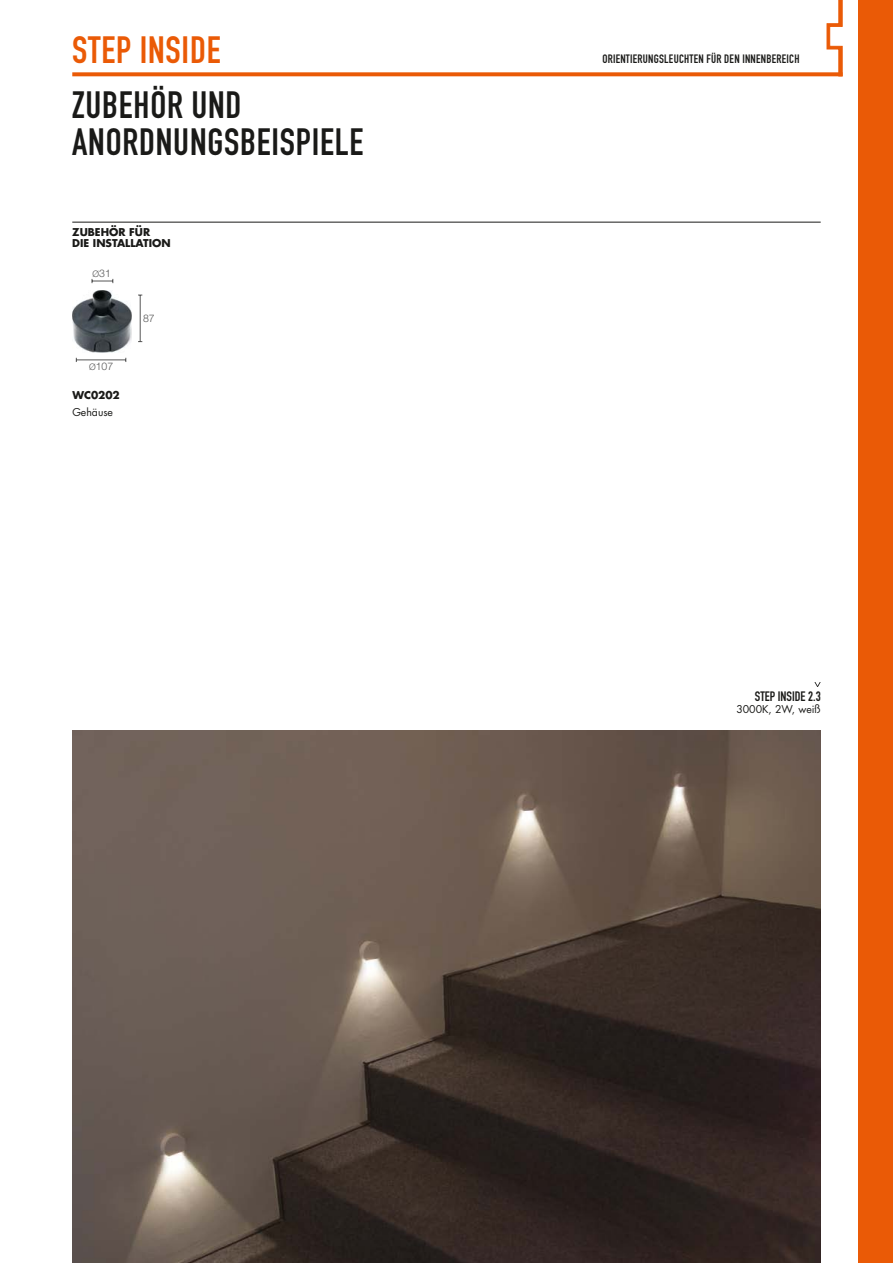
<style>
.page{position:relative;width:893px;height:1263px;background:#fff}
.page>*{position:absolute;margin:0;border:0;box-sizing:border-box;transform-origin:0 0}
.t1{font:37.5px "DIN Engschrift";letter-spacing:.02em;color:#1a1a18}
.t2{font:37.5px "DIN Engschrift";letter-spacing:.02em;color:#ea5a06}
.t3{font:13.5px "DIN Engschrift";color:#1a1a18}
.t4{font:12px "DIN Engschrift";letter-spacing:.02em;color:#1a1a18}
.t5{font:700 10.5px "Futura";color:#1a1a18}
.t6{font:10.5px "Futura";color:#1a1a18}
.t7{font:300 10.5px "Helvetica Neue";color:#565656}
.s1{font-size:9px}
</style>
<div class="page">
<img style="left:72px;top:730px;width:749px;height:533px">
<svg style="left:92px;top:279px;width:22px;height:4px"></svg>
<hr style="left:140px;top:295px;width:1px;height:47px;background:#565656">
<hr style="left:76px;top:360px;width:50px;height:1px;background:#565656">
<img style="left:72px;top:290px;width:60px;height:62px">
<hr style="left:72px;top:222px;width:749px;height:1px;background:#1a1a18">
<div style="left:859px;top:0;width:34px;height:1263px;background:#ea5a06"></div>
<svg style="left:826px;top:0;width:17px;height:77px"></svg>
<svg style="left:72px;top:72px;width:770px;height:4px;background:#eb671a"></svg>
<svg style="left:814px;top:682px;width:7px;height:5px"></svg>
<p class="t2" style="left:72px;top:28px;width:150px">STEP INSIDE</p>
<p class="t1" style="left:72px;top:83px;width:171px">ZUBEHÖR UND</p>
<p class="t1" style="left:72px;top:120px;width:293px">ANORDNUNGSBEISPIELE</p>
<p class="t5" style="left:72px;top:225px;width:79px">ZUBEHÖR FÜR</p>
<p class="t5" style="left:72px;top:236px;width:100px">DIE INSTALLATION</p>
<p class="t7" style="left:93px;top:267px;width:20px"><span class="s1">Ø</span>31</p>
<p class="t7" style="left:89px;top:360px;width:26px"><span class="s1">Ø</span>107</p>
<p class="t5" style="left:72px;top:388px;width:49px">WC0202</p>
<p class="t6" style="left:72px;top:405px;width:42px">Gehäuse</p>
<p class="t7" style="left:143px;top:312px;width:13px">87</p>
<p class="t4" style="left:602px;top:52px;width:199px">ORIENTIERUNGSLEUCHTEN FÜR DEN INNENBEREICH</p>
<p class="t3" style="left:755px;top:689px;width:67px">STEP INSIDE 2.3</p>
<p class="t6" style="left:736px;top:702px;width:86px">3000K, 2W, weiß</p>
</div>
